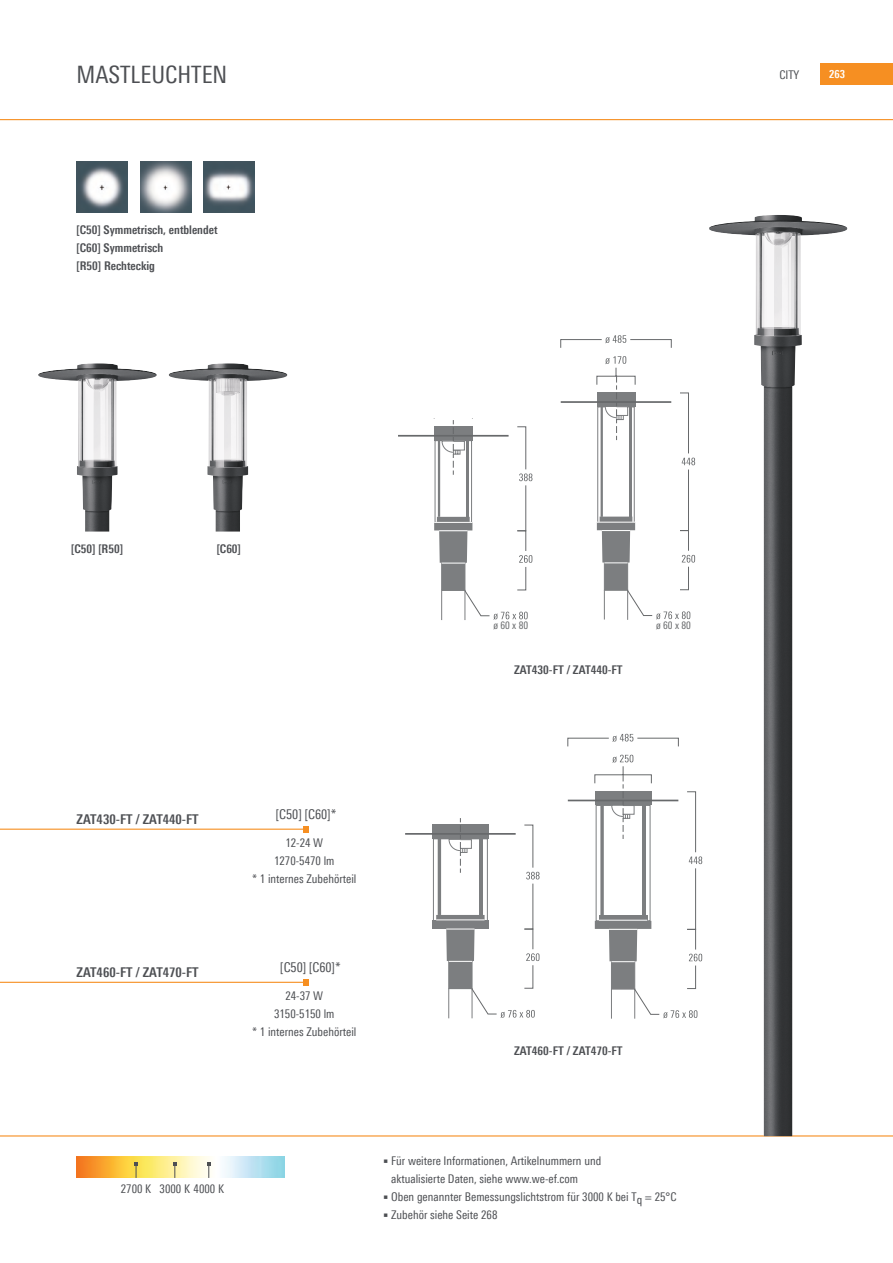
<style>
.page{position:relative;width:893px;height:1263px;background:#fff}
.page>*{position:absolute;margin:0;border:0;box-sizing:border-box;transform-origin:0 0}
.t1{font:24px "Linotype Univers 420 Cn";color:#4d4f53}
.product_caption{font:700 13.5px "Linotype Univers 620 Cn";color:#4d4f53}
.Projector_title_116{font:13.5px "Linotype Univers 420 Cn";color:#4d4f53}
.Light_source_line{font:13.5px "Linotype Univers 420 Cn";color:#4d4f53}
.t2{font:12px/18px "Linotype Univers 420 Cn";color:#4d4f53;text-align:center}
.ios{font:700 12px/18px "Linotype Univers 620 Cn";color:#4d4f53}
.product_caption-2{font:700 12px "Linotype Univers 620 Cn";color:#4d4f53}
.t3{font:700 11.25px "Linotype Univers 620 Cn";color:#fff}
.t4{font:10.5px "Linotype Univers 420 Cn";color:#67696b}
</style>
<div class="page">
<hr style="left:0;top:0;width:1px;height:1263px;background:#42545e">
<div style="left:821px;top:64px;width:72px;height:21px;background:#f68f22"></div>
<hr style="left:0;top:119px;width:893px;height:1px;background:#f68f22">
<hr style="left:0;top:1135px;width:893px;height:1px;background:#f68f22">
<img style="left:77px;top:1157px;width:208px;height:21px">
<svg style="left:173px;top:1163px;width:3px;height:15px"></svg>
<svg style="left:135px;top:1163px;width:3px;height:15px"></svg>
<svg style="left:207px;top:1163px;width:3px;height:15px"></svg>
<hr style="left:0;top:982px;width:306px;height:1px;background:#f68f22">
<svg style="left:303px;top:979px;width:6px;height:6px"></svg>
<hr style="left:0;top:829px;width:306px;height:1px;background:#f68f22">
<svg style="left:303px;top:826px;width:6px;height:6px"></svg>
<img style="left:709px;top:215px;width:138px;height:921px">
<svg style="left:398px;top:418px;width:134px;height:202px"></svg>
<svg style="left:560px;top:335px;width:135px;height:285px"></svg>
<svg style="left:567px;top:734px;width:135px;height:285px"></svg>
<svg style="left:405px;top:818px;width:135px;height:200px"></svg>
<img style="left:77px;top:162px;width:51px;height:51px">
<img style="left:140px;top:162px;width:51px;height:51px">
<img style="left:38px;top:363px;width:119px;height:168px">
<img style="left:169px;top:363px;width:118px;height:168px">
<img style="left:203px;top:162px;width:51px;height:51px">
<p class="t1" style="left:77px;top:61px;width:152px">MASTLEUCHTEN</p>
<p class="ios" style="left:77px;top:221px;width:143px">[C50] Symmetrisch, entblendet [C60] Symmetrisch<br>[R50] Rechteckig</p>
<p class="t2" style="left:779px;top:65px;width:22px">CITY</p>
<p class="t3" style="left:829px;top:68px;width:17px">263</p>
<p class="product_caption-2" style="left:71px;top:542px;width:53px">[C50] [R50]</p>
<p class="product_caption-2" style="left:217px;top:542px;width:26px">[C60]</p>
<p class="t4" style="left:493px;top:620px;width:36px">ø 60 x 80</p>
<p class="t4" style="left:656px;top:619px;width:36px">ø 60 x 80</p>
<p class="product_caption-2" style="left:514px;top:663px;width:110px">ZAT430-FT / ZAT440-FT</p>
<p class="product_caption" style="left:77px;top:811px;width:124px">ZAT430-FT / ZAT440-FT</p>
<p class="Light_source_line" style="left:276px;top:806px;width:62px">[C50] [C60]*</p>
<p class="t2" style="left:252px;top:834px;width:106px">12-24 W<br>1270-5470 lm<br>* 1 internes Zubehörteil</p>
<p class="product_caption" style="left:77px;top:964px;width:124px">ZAT460-FT / ZAT470-FT</p>
<p class="Projector_title_116" style="left:280px;top:959px;width:62px">[C50] [C60]*</p>
<p class="t2" style="left:252px;top:987px;width:106px">24-37 W<br>3150-5150 lm<br>* 1 internes Zubehörteil</p>
<p class="product_caption-2" style="left:514px;top:1043px;width:110px">ZAT460-FT / ZAT470-FT</p>
<p class="t2" style="left:121px;top:1179px;width:32px">2700 K</p>
<p class="t2" style="left:160px;top:1179px;width:66px">3000 K 4000 K</p>
<p class="t2" style="left:391px;top:1152px;width:287px;text-align:left">Für weitere Informationen, Artikelnummern und<br>aktualisierte Daten, siehe www.we-ef.com<br>Oben genannter Bemessungslichtstrom für 3000 K bei Tq = 25°C Zubehör siehe Seite 268</p>
</div>
